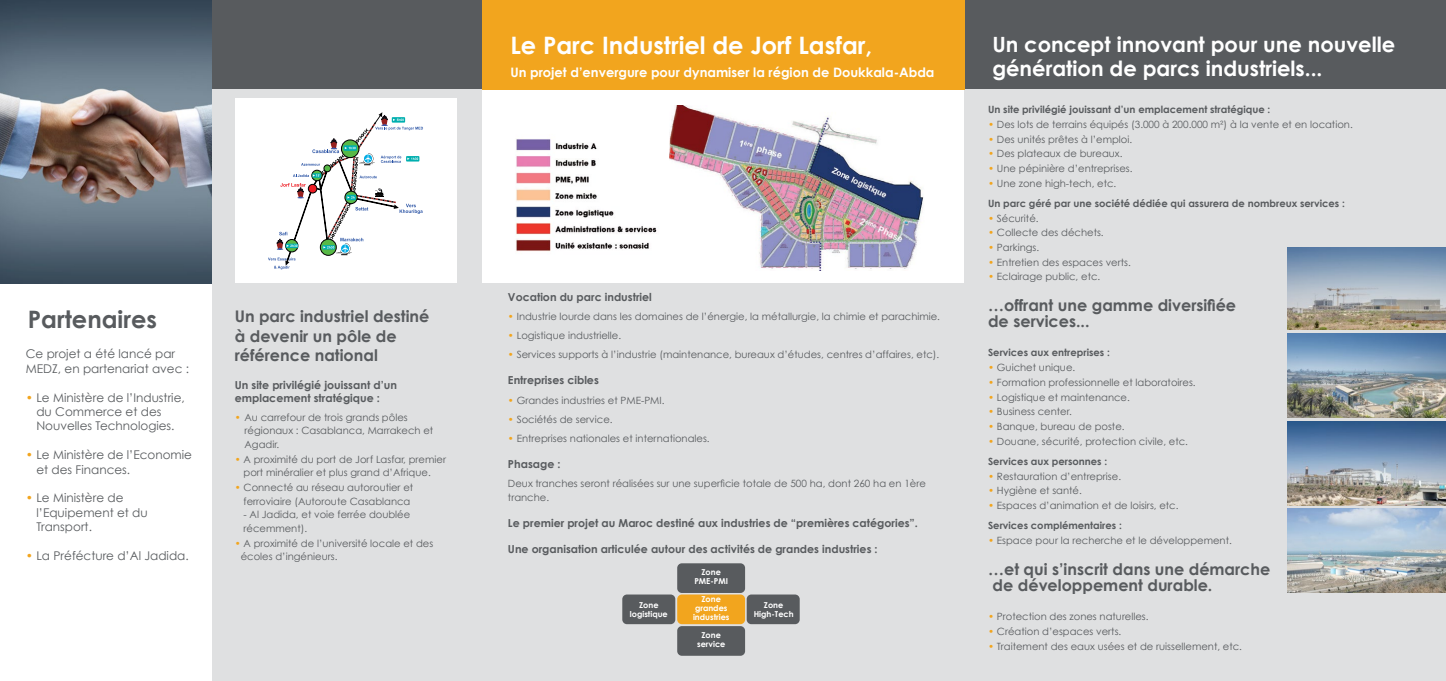
<style>
.page{position:relative;width:1446px;height:681px;background:#fff}
.page>*{position:absolute;margin:0;border:0;box-sizing:border-box;transform-origin:0 0}
.t1{font:700 24px "Century Gothic";color:#fff}
.t2{font:700 24px "Century Gothic";color:#585b5e}
.t3{font:700 21px/24px "Century Gothic";color:#fff}
.t4{font:700 16px/19.2px "Century Gothic";color:#585b5e}
.t5{font:700 13px "Century Gothic";color:#fff}
.t6{font:12px/14.4px "Century Gothic";color:#585b5e}
.t7{font:700 11px/13px "Century Gothic";color:#585b5e}
.t8{font:10px/13.5px "Century Gothic";color:#585b5e}
.t9{font:700 10px/20.4px "Century Gothic";color:#585b5e}
.t10{font:700 8.2px/8.9px "Century Gothic";color:#fff;text-align:center}
.s1{color:#f2a51e}
.s2{font-weight:700;color:#f2a51e}
.s3{font-weight:400;color:#f2a51e}
.s4{font-weight:400}
.s5{font-weight:700}
</style>
<div class="page">
<img style="left:0;top:0;width:213px;height:283px">
<div style="left:964px;top:0;width:482px;height:89px;background:#585b5e"></div>
<div style="left:213px;top:0;width:269px;height:89px;background:#585b5e"></div>
<div style="left:964px;top:89px;width:482px;height:591px;background:#dfe0e1"></div>
<div style="left:482px;top:283px;width:482px;height:397px;background:#dfe0e1"></div>
<div style="left:213px;top:89px;width:269px;height:591px;background:#dfe0e1"></div>
<div style="left:235px;top:98px;width:221px;height:185px;background:#fff"></div>
<div style="left:482px;top:0;width:482px;height:89px;background:#f2a51e"></div>
<img style="left:1288px;top:247px;width:158px;height:82px">
<img style="left:1288px;top:333px;width:158px;height:84px">
<img style="left:1288px;top:508px;width:158px;height:84px">
<img style="left:1288px;top:421px;width:158px;height:84px">
<div style="left:747px;top:594px;width:53px;height:30px;background:#585b5e;border-radius:5px"></div>
<div style="left:677px;top:625px;width:68px;height:30px;background:#585b5e;border-radius:5px"></div>
<div style="left:677px;top:563px;width:68px;height:29px;background:#585b5e;border-radius:5px"></div>
<div style="left:677px;top:594px;width:68px;height:30px;background:#f2a51e;border-radius:5px"></div>
<div style="left:622px;top:594px;width:53px;height:30px;background:#585b5e;border-radius:5px"></div>
<svg style="left:268px;top:112px;width:155px;height:157px"></svg>
<img style="left:516px;top:139px;width:141px;height:113px">
<img style="left:669px;top:106px;width:255px;height:164px">
<h1 class="t2" style="left:28px;top:304px;width:131px">Partenaires</h1>
<p class="t6" style="left:26px;top:346px;width:165px">Ce projet a été lancé par<br>MEDZ, en partenariat avec :</p>
<p class="t6" style="left:36px;top:389px;width:150px;text-indent:-11px"><span class="s1">•</span> Le Ministère de l’Industrie, du Commerce et des<br>Nouvelles Technologies.</p>
<p class="t6" style="left:36px;top:447px;width:157px;text-indent:-11px"><span class="s1">•</span> Le Ministère de l’Economie et des Finances.</p>
<p class="t6" style="left:36px;top:490px;width:113px;text-indent:-11px"><span class="s1">•</span> Le Ministère de l’Equipement et du<br>Transport.</p>
<p class="t6" style="left:26px;top:548px;width:164px"><span class="s1">•</span> La Préfécture d’Al Jadida.</p>
<h3 class="t4" style="left:235px;top:306px;width:196px">Un parc industriel destiné à devenir un pôle de référence national</h3>
<p class="t7" style="left:235px;top:377px;width:164px">Un site privilégié jouissant d’un emplacement stratégique :</p>
<p class="t8" style="left:244px;top:410px;width:190px;text-indent:-10px"><span class="s2">•</span> Au carrefour de trois grands pôles régionaux : Casablanca, Marrakech et<br>Agadir.</p>
<p class="t8" style="left:243px;top:452px;width:204px;text-indent:-9px"><span class="s2">•</span> A proximité du port de Jorf Lasfar, premier port minéralier et plus grand d’Afrique.</p>
<p class="t8" style="left:235px;top:480px;width:180px;text-align:center"><span class="s2">•</span> Connecté au réseau autoroutier et ferroviaire (Autoroute Casablanca</p>
<p class="t8" style="left:243px;top:507px;width:168px">- Al Jadida, et voie ferrée doublée récemment).</p>
<p class="t8" style="left:241px;top:536px;width:194px;text-indent:-6px"><span class="s2">•</span> A proximité de l’université locale et des écoles d’ingénieurs.</p>
<h1 class="t1" style="left:510px;top:30px;width:363px">Le Parc Industriel de Jorf Lasfar,</h1>
<h3 class="t5" style="left:510px;top:64px;width:426px">Un projet d’envergure pour dynamiser la région de Doukkala-Abda</h3>
<p class="t7" style="left:508px;top:290px;width:145px">Vocation du parc industriel</p>
<p class="t8" style="left:508px;top:309px;width:434px"><span class="s2">•</span> Industrie lourde dans les domaines de l’énergie, la métallurgie, la chimie et parachimie.</p>
<p class="t8" style="left:508px;top:328px;width:115px"><span class="s2">•</span> Logistique industrielle.</p>
<p class="t8" style="left:508px;top:348px;width:433px"><span class="s2">•</span> Services supports à l’industrie (maintenance, bureaux d’études, centres d’affaires, etc).</p>
<p class="t7" style="left:508px;top:373px;width:92px">Entreprises cibles</p>
<p class="t8" style="left:508px;top:393px;width:158px"><span class="s2">•</span> Grandes industries et PME-PMI.</p>
<p class="t8" style="left:508px;top:412px;width:106px"><span class="s2">•</span> Sociétés de service.</p>
<p class="t8" style="left:508px;top:431px;width:203px"><span class="s2">•</span> Entreprises nationales et internationales.</p>
<p class="t7" style="left:508px;top:457px;width:54px">Phasage :</p>
<p class="t8" style="left:508px;top:476px;width:419px">Deux tranches seront réalisées sur une superficie totale de 500 ha, dont 260 ha en 1ère tranche.</p>
<p class="t7" style="left:508px;top:516px;width:411px">Le premier projet au Maroc destiné aux industries de “premières catégories”.</p>
<p class="t7" style="left:508px;top:542px;width:371px">Une organisation articulée autour des activités de grandes industries :</p>
<p class="t10" style="left:694px;top:567px;width:35px">Zone<br>PME-PMI</p>
<p class="t10" style="left:693px;top:594px;width:38px">Zone grandes industries</p>
<p class="t10" style="left:630px;top:599px;width:40px">Zone logistique</p>
<p class="t10" style="left:754px;top:599px;width:41px">Zone<br>High-Tech</p>
<p class="t10" style="left:697px;top:630px;width:30px">Zone service</p>
<h2 class="t3" style="left:992px;top:32px;width:404px">Un concept innovant pour une nouvelle génération de parcs industriels...</h2>
<p class="t9" style="left:988px;top:99px;width:284px">Un site privilégié jouissant d’un emplacement stratégique :</p>
<p class="t8" style="left:988px;top:117px;width:366px"><span class="s1">•</span> Des lots de terrains équipés (3.000 à 200.000 m²) à la vente et en location.</p>
<p class="t8" style="left:988px;top:132px;width:146px"><span class="s1">•</span> Des unités prêtes à l’emploi.</p>
<p class="t8" style="left:988px;top:147px;width:136px"><span class="s1">•</span> Des plateaux de bureaux.</p>
<p class="t8" style="left:988px;top:161px;width:146px"><span class="s1">•</span> Une pépinière d’entreprises.</p>
<p class="t9" style="left:988px;top:172px;width:358px"><span class="s3">•</span> <span class="s4">Une zone high-tech, etc.<br></span>Un parc géré par une société dédiée qui assurera de nombreux services :</p>
<p class="t8" style="left:988px;top:211px;width:52px"><span class="s1">•</span> Sécurité.</p>
<p class="t8" style="left:988px;top:226px;width:117px"><span class="s1">•</span> Collecte des déchets.</p>
<p class="t8" style="left:988px;top:240px;width:53px"><span class="s1">•</span> Parkings.</p>
<p class="t8" style="left:988px;top:255px;width:144px"><span class="s1">•</span> Entretien des espaces verts.</p>
<p class="t8" style="left:988px;top:270px;width:114px"><span class="s1">•</span> Eclairage public, etc.</p>
<h3 class="t4" style="left:988px;top:297px;width:249px;line-height:16px">…offrant une gamme diversifiée de services...</h3>
<p class="t9" style="left:988px;top:342px;width:123px">Services aux entreprises :</p>
<p class="t8" style="left:988px;top:360px;width:89px"><span class="s1">•</span> Guichet unique.</p>
<p class="t8" style="left:988px;top:375px;width:209px"><span class="s1">•</span> Formation professionnelle et laboratoires.</p>
<p class="t8" style="left:988px;top:390px;width:143px"><span class="s1">•</span> Logistique et maintenance.</p>
<p class="t8" style="left:988px;top:404px;width:85px"><span class="s1">•</span> Business center.</p>
<p class="t8" style="left:988px;top:419px;width:138px"><span class="s1">•</span> Banque, bureau de poste.</p>
<p class="t8" style="left:988px;top:430px;width:201px;line-height:20.3px"><span class="s1">•</span> Douane, sécurité, protection civile, etc.<br><span class="s5">Services aux personnes :</span></p>
<p class="t8" style="left:988px;top:469px;width:135px"><span class="s1">•</span> Restauration d’entreprise.</p>
<p class="t8" style="left:988px;top:483px;width:95px"><span class="s1">•</span> Hygiène et santé.</p>
<p class="t8" style="left:988px;top:495px;width:192px;line-height:20.4px"><span class="s1">•</span> Espaces d’animation et de loisirs, etc.<br><span class="s5">Services complémentaires :</span></p>
<p class="t8" style="left:988px;top:533px;width:245px"><span class="s1">•</span> Espace pour la recherche et le développement.</p>
<h3 class="t4" style="left:988px;top:560px;width:284px;line-height:16px">…et qui s’inscrit dans une démarche de développement durable.</h3>
<p class="t8" style="left:988px;top:609px;width:162px"><span class="s1">•</span> Protection des zones naturelles.</p>
<p class="t8" style="left:988px;top:624px;width:135px"><span class="s1">•</span> Création d’espaces verts.</p>
<p class="t8" style="left:988px;top:638px;width:255px"><span class="s1">•</span> Traitement des eaux usées et de ruissellement, etc.</p>
</div>
